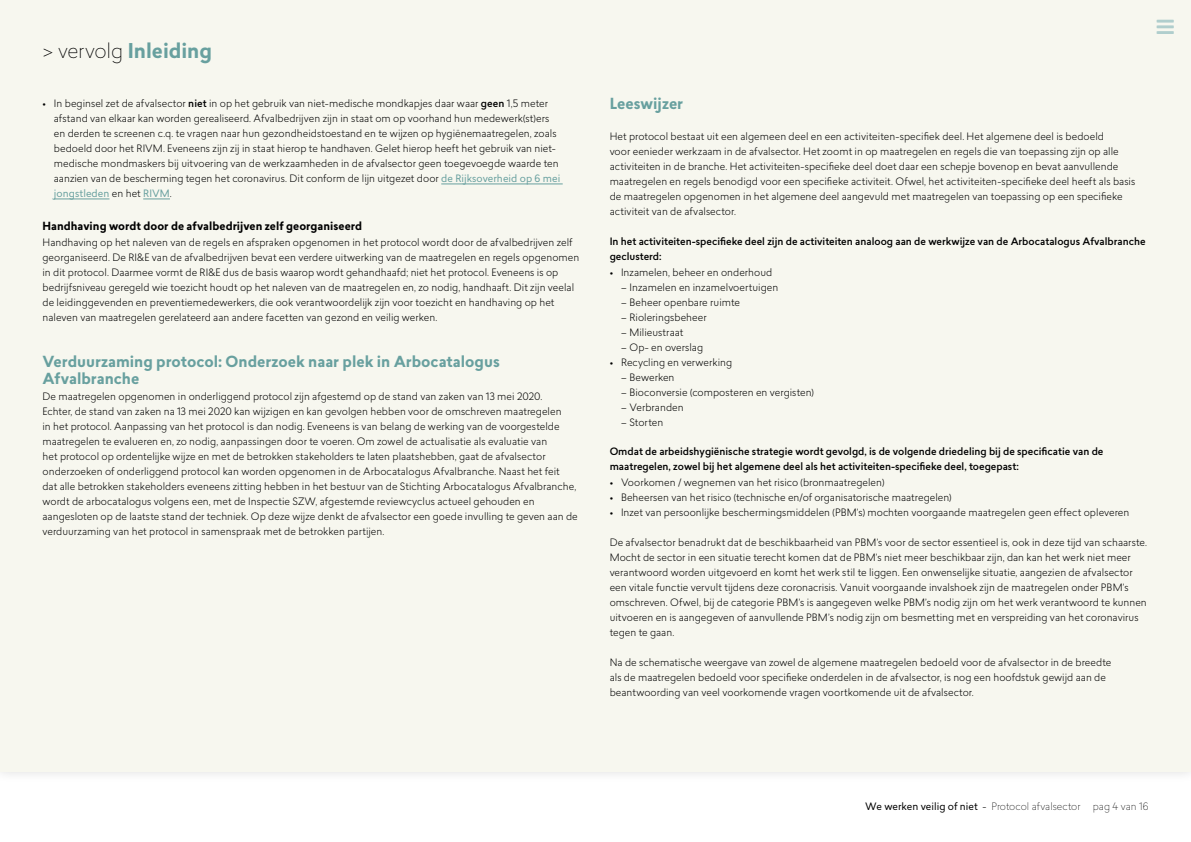
<style>
.page{position:relative;width:1191px;height:842px;background:#fff}
.page>*{position:absolute;margin:0;border:0;box-sizing:border-box;transform-origin:0 0}
.kop_schema{font:700 20px "Lasiver";color:#68a09f}
.tussenkop_1{font:700 15px/17px "Lasiver";color:#68a09f}
.tussenkop_2{font:700 11px "Lasiver";letter-spacing:.005em;color:#000}
.brood{font:300 10px/15px "Lasiver";letter-spacing:.005em;color:#000}
.tussenkop_3{font:500 10px/15px "Lasiver";color:#000}
.t1{font:100 10px "Lasiver";color:#000}
.s1{font-weight:100;color:#000}
.s2{font-weight:500}
.s3{font-weight:400;color:#68a09f}
.s4{font-weight:400}
.s5{font-weight:300}
</style>
<div class="page">
<div style="left:0;top:0;width:1191px;height:771px;background:#f7f7ef"></div>
<hr style="left:441px;top:184px;width:122px;height:1px;background:#68a09f">
<hr style="left:54px;top:199px;width:55px;height:1px;background:#68a09f">
<svg style="left:143px;top:199px;width:27px;height:1px"></svg>
<p class="kop_schema" style="left:43px;top:36px;width:170px"><span class="s1">&gt; vervolg</span> Inleiding</p>
<p class="brood" style="left:54px;top:95px;width:508px;text-indent:-11px">• In beginsel zet de afvalsector <span class="s2">niet</span> in op het gebruik van niet-medische mondkapjes daar waar <span class="s2">geen</span> 1,5 meter afstand van elkaar kan worden gerealiseerd. Afvalbedrijven zijn in staat om op voorhand hun medewerk(st)ers en derden te screenen c.q. te vragen naar hun gezondheidstoestand en te wijzen op hygiënemaatregelen, zoals bedoeld door het RIVM. Eveneens zijn zij in staat hierop te handhaven. Gelet hierop heeft het gebruik van niet&shy;medische mondmaskers bij uitvoering van de werkzaamheden in de afvalsector geen toegevoegde waarde ten aanzien van de bescherming tegen het coronavirus. Dit conform de lijn uitgezet door <span class="s3">de Rijksoverheid op 6 mei jongstleden</span> en het <span class="s3">RIVM</span>.</p>
<p class="tussenkop_2" style="left:43px;top:218px;width:321px">Handhaving wordt door de afvalbedrijven zelf georganiseerd</p>
<p class="brood" style="left:43px;top:235px;width:538px">Handhaving op het naleven van de regels en afspraken opgenomen in het protocol wordt door de afvalbedrijven zelf georganiseerd. De RI&amp;E van de afvalbedrijven bevat een verdere uitwerking van de maatregelen en regels opgenomen in dit protocol. Daarmee vormt de RI&amp;E dus de basis waarop wordt gehandhaafd; niet het protocol. Eveneens is op bedrijfsniveau geregeld wie toezicht houdt op het naleven van de maatregelen en, zo nodig, handhaaft. Dit zijn veelal de leidinggevenden en preventiemedewerkers, die ook verantwoordelijk zijn voor toezicht en handhaving op het naleven van maatregelen gerelateerd aan andere facetten van gezond en veilig werken.</p>
<p class="tussenkop_1" style="left:43px;top:353px;width:459px">Verduurzaming protocol: Onderzoek naar plek in Arbocatalogus<br>Afvalbranche</p>
<p class="brood" style="left:43px;top:389px;width:537px">De maatregelen opgenomen in onderliggend protocol zijn afgestemd op de stand van zaken van 13 mei 2020.<br>Echter, de stand van zaken na 13 mei 2020 kan wijzigen en kan gevolgen hebben voor de omschreven maatregelen<br>in het protocol. Aanpassing van het protocol is dan nodig. Eveneens is van belang de werking van de voorgestelde maatregelen te evalueren en, zo nodig, aanpassingen door te voeren. Om zowel de actualisatie als evaluatie van<br>het protocol op ordentelijke wijze en met de betrokken stakeholders te laten plaatshebben, gaat de afvalsector onderzoeken of onderliggend protocol kan worden opgenomen in de Arbocatalogus Afvalbranche. Naast het feit<br>dat alle betrokken stakeholders eveneens zitting hebben in het bestuur van de Stichting Arbocatalogus Afvalbranche, wordt de arbocatalogus volgens een, met de Inspectie SZW, afgestemde reviewcyclus actueel gehouden en aangesloten op de laatste stand der techniek. Op deze wijze denkt de afvalsector een goede invulling te geven aan de verduurzaming van het protocol in samenspraak met de betrokken partijen.</p>
<p class="tussenkop_1" style="left:609px;top:96px;width:75px">Leeswijzer</p>
<p class="brood" style="left:609px;top:129px;width:527px">Het protocol bestaat uit een algemeen deel en een activiteiten-specifiek deel. Het algemene deel is bedoeld<br>voor eenieder werkzaam in de afvalsector. Het zoomt in op maatregelen en regels die van toepassing zijn op alle activiteiten in de branche. Het activiteiten-specifieke deel doet daar een schepje bovenop en bevat aanvullende maatregelen en regels benodigd voor een specifieke activiteit. Ofwel, het activiteiten-specifieke deel heeft als basis de maatregelen opgenomen in het algemene deel aangevuld met maatregelen van toepassing op een specifieke activiteit van de afvalsector.</p>
<p class="tussenkop_3" style="left:609px;top:234px;width:537px">In het activiteiten-specifieke deel zijn de activiteiten analoog aan de werkwijze van de Arbocatalogus Afvalbranche geclusterd:</p>
<p class="brood" style="left:609px;top:265px;width:164px">• Inzamelen, beheer en onderhoud</p>
<p class="brood" style="left:621px;top:280px;width:159px">– Inzamelen en inzamelvoertuigen</p>
<p class="brood" style="left:621px;top:295px;width:120px">– Beheer openbare ruimte</p>
<p class="brood" style="left:621px;top:310px;width:87px">– Rioleringsbeheer</p>
<p class="brood" style="left:621px;top:325px;width:64px">– Milieustraat</p>
<p class="brood" style="left:621px;top:340px;width:83px">– Op- en overslag</p>
<p class="brood" style="left:609px;top:355px;width:124px">• Recycling en verwerking</p>
<p class="brood" style="left:621px;top:370px;width:55px">– Bewerken</p>
<p class="brood" style="left:621px;top:385px;width:194px">– Bioconversie (composteren en vergisten)</p>
<p class="brood" style="left:621px;top:400px;width:64px">– Verbranden</p>
<p class="brood" style="left:621px;top:415px;width:44px">– Storten</p>
<p class="tussenkop_3" style="left:609px;top:444px;width:495px">Omdat de arbeidshygiënische strategie wordt gevolgd, is de volgende driedeling bij de specificatie van de maatregelen, zowel bij het algemene deel als het activiteiten-specifieke deel, toegepast:</p>
<p class="brood" style="left:609px;top:475px;width:276px">• Voorkomen / wegnemen van het risico (bronmaatregelen)</p>
<p class="brood" style="left:609px;top:490px;width:343px">• Beheersen van het risico (technische en/of organisatorische maatregelen)</p>
<p class="brood" style="left:609px;top:505px;width:521px">• Inzet van persoonlijke beschermingsmiddelen (PBM’s) mochten voorgaande maatregelen geen effect opleveren</p>
<p class="brood" style="left:609px;top:535px;width:539px">De afvalsector benadrukt dat de beschikbaarheid van PBM’s voor de sector essentieel is, ook in deze tijd van schaarste.<br>Mocht de sector in een situatie terecht komen dat de PBM’s niet meer beschikbaar zijn, dan kan het werk niet meer verantwoord worden uitgevoerd en komt het werk stil te liggen. Een onwenselijke situatie, aangezien de afvalsector een vitale functie vervult tijdens deze coronacrisis. Vanuit voorgaande invalshoek zijn de maatregelen onder PBM’s omschreven. Ofwel, bij de categorie PBM’s is aangegeven welke PBM’s nodig zijn om het werk verantwoord te kunnen uitvoeren en is aangegeven of aanvullende PBM’s nodig zijn om besmetting met en verspreiding van het coronavirus tegen te gaan.</p>
<p class="brood" style="left:609px;top:655px;width:503px">Na de schematische weergave van zowel de algemene maatregelen bedoeld voor de afvalsector in de breedte als de maatregelen bedoeld voor specifieke onderdelen in de afvalsector, is nog een hoofdstuk gewijd aan de beantwoording van veel voorkomende vragen voortkomende uit de afvalsector.</p>
<p class="t1" style="left:865px;top:800px;width:285px"><span class="s4">We werken veilig of niet</span> <span class="s5">-</span> Protocol afvalsector pag 4 van 16</p>
</div>
